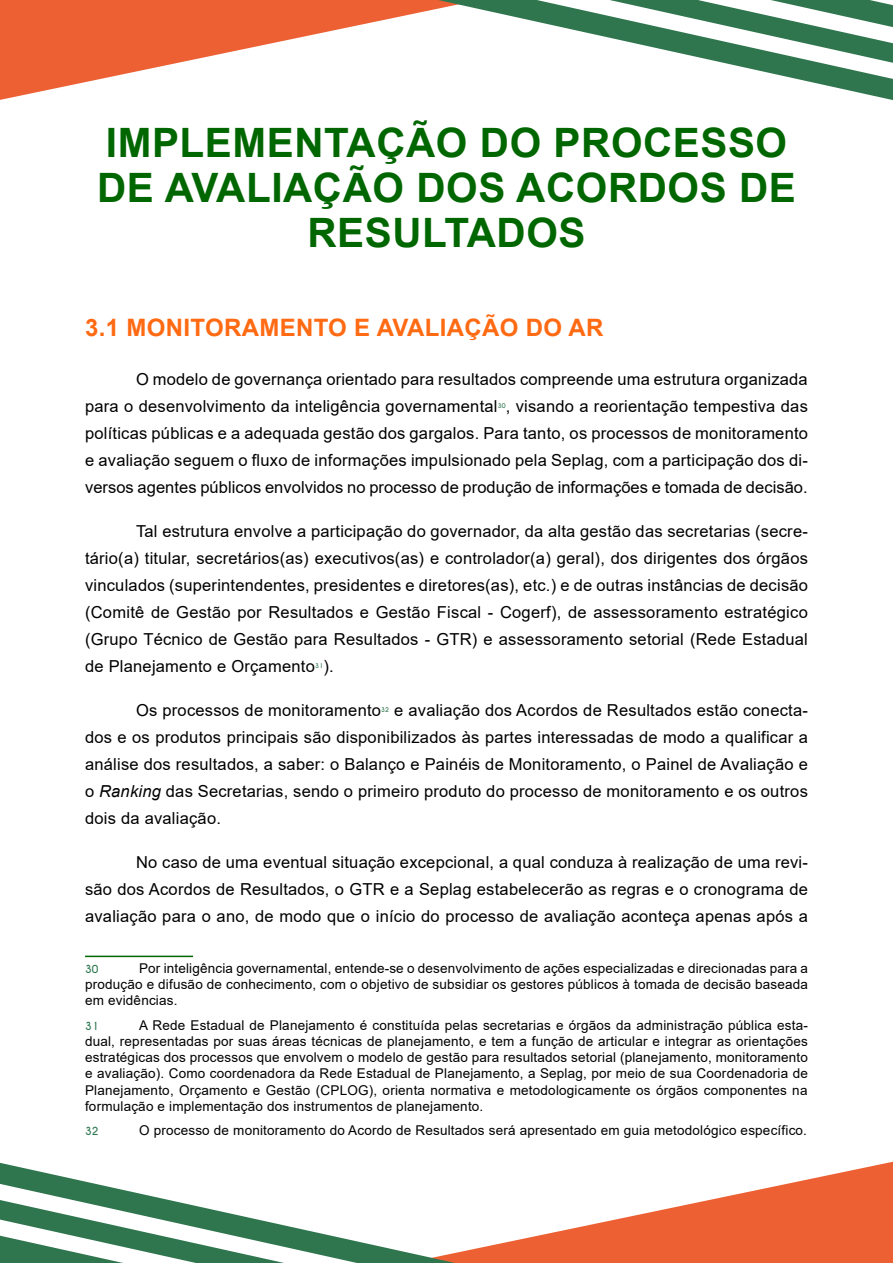
<style>
.page{position:relative;width:893px;height:1263px;background:#fff}
.page>*{position:absolute;margin:0;border:0;box-sizing:border-box;transform-origin:0 0}
.t1{font:700 40.5px/45px "Arial";letter-spacing:.015em;color:#060;text-align:center}
.t2{font:700 24px "Arial";letter-spacing:.015em;color:#ff6a13}
.t3{font:16.5px/27px "Arial";letter-spacing:.015em;color:#000;text-align:justify}
.t4{font:13.5px/16.2px "Arial";letter-spacing:.015em;color:#000;text-align:justify}
.t5{font:700 10.5px "Caviar Dreams";color:#2f7750}
.t6{font:700 6.15px "Caviar Dreams";color:#2f7750}
.s1{font-style:italic}
</style>
<div class="page">
<svg style="left:484px;top:1161px;width:409px;height:102px;fill:#ed6033"></svg>
<svg style="left:0;top:0;width:438px;height:100px;fill:#ed6033"></svg>
<svg style="left:438px;top:0;width:455px;height:100px"></svg>
<svg style="left:537px;top:0;width:356px;height:80px"></svg>
<svg style="left:0;top:1162px;width:484px;height:101px"></svg>
<svg style="left:0;top:1183px;width:386px;height:80px"></svg>
<hr style="left:85px;top:956px;width:108px;height:1px;background:#060">
<h1 class="t1" style="left:97px;top:121px;width:700px">IMPLEMENTAÇÃO DO PROCESSO<br>DE AVALIAÇÃO DOS ACORDOS DE<br>RESULTADOS</h1>
<h2 class="t2" style="left:85px;top:311px;width:520px">3.1 MONITORAMENTO E AVALIAÇÃO DO AR</h2>
<p class="t3" style="left:85px;top:365px;width:724px;text-indent:51px">O modelo de governança orientado para resultados compreende uma estrutura organizada para o desenvolvimento da inteligência governamental</p>
<p class="t3" style="left:85px;top:392px;width:725px;text-indent:421px">, visando a reorientação tempestiva das políticas públicas e a adequada gestão dos gargalos. Para tanto, os processos de monitoramento e avaliação seguem o fluxo de informações impulsionado pela Seplag, com a participação dos di&shy;versos agentes públicos envolvidos no processo de produção de informações e tomada de decisão.</p>
<p class="t3" style="left:85px;top:517px;width:724px;text-indent:51px">Tal estrutura envolve a participação do governador, da alta gestão das secretarias (secre&shy;tário(a) titular, secretários(as) executivos(as) e controlador(a) geral), dos dirigentes dos órgãos vinculados (superintendentes, presidentes e diretores(as), etc.) e de outras instâncias de decisão (Comitê de Gestão por Resultados e Gestão Fiscal - Cogerf), de assessoramento estratégico (Grupo Técnico de Gestão para Resultados - GTR) e assessoramento setorial (Rede Estadual de Planejamento e Orçamento</p>
<p class="t6" style="left:498px;top:402px;width:9px">30</p>
<p class="t6" style="left:315px;top:662px;width:10px">31</p>
<p class="t3" style="left:323px;top:652px;width:12px">).</p>
<p class="t3" style="left:136px;top:696px;width:246px">Os processos de monitoramento</p>
<p class="t6" style="left:381px;top:706px;width:9px">32</p>
<p class="t3" style="left:85px;top:696px;width:724px;text-indent:309px">e avaliação dos Acordos de Resultados estão conecta&shy;dos e os produtos principais são disponibilizados às partes interessadas de modo a qualificar a análise dos resultados, a saber: o Balanço e Painéis de Monitoramento, o Painel de Avaliação e o <span class="s1">Ranking</span> das Secretarias, sendo o primeiro produto do processo de monitoramento e os outros dois da avaliação.</p>
<p class="t3" style="left:85px;top:848px;width:724px;text-indent:51px">No caso de uma eventual situação excepcional, a qual conduza à realização de uma revi&shy;são dos Acordos de Resultados, o GTR e a Seplag estabelecerão as regras e o cronograma de avaliação para o ano, de modo que o início do processo de avaliação aconteça apenas após a</p>
<p class="t5" style="left:85px;top:962px;width:15px">30</p>
<p class="t4" style="left:85px;top:960px;width:724px;text-indent:54px">Por inteligência governamental, entende-se o desenvolvimento de ações especializadas e direcionadas para a produção e difusão de conhecimento, com o objetivo de subsidiar os gestores públicos à tomada de decisão baseada em evidências.</p>
<p class="t5" style="left:85px;top:1019px;width:16px">31</p>
<p class="t4" style="left:85px;top:1017px;width:724px;text-indent:54px">A Rede Estadual de Planejamento é constituída pelas secretarias e órgãos da administração pública esta&shy;dual, representadas por suas áreas técnicas de planejamento, e tem a função de articular e integrar as orientações estratégicas dos processos que envolvem o modelo de gestão para resultados setorial (planejamento, monitoramento e avaliação). Como coordenadora da Rede Estadual de Planejamento, a Seplag, por meio de sua Coordenadoria de Planejamento, Orçamento e Gestão (CPLOG), orienta normativa e metodologicamente os órgãos componentes na formulação e implementação dos instrumentos de planejamento.</p>
<p class="t5" style="left:85px;top:1125px;width:15px">32</p>
<p class="t4" style="left:139px;top:1122px;width:669px">O processo de monitoramento do Acordo de Resultados será apresentado em guia metodológico específico.</p>
</div>
